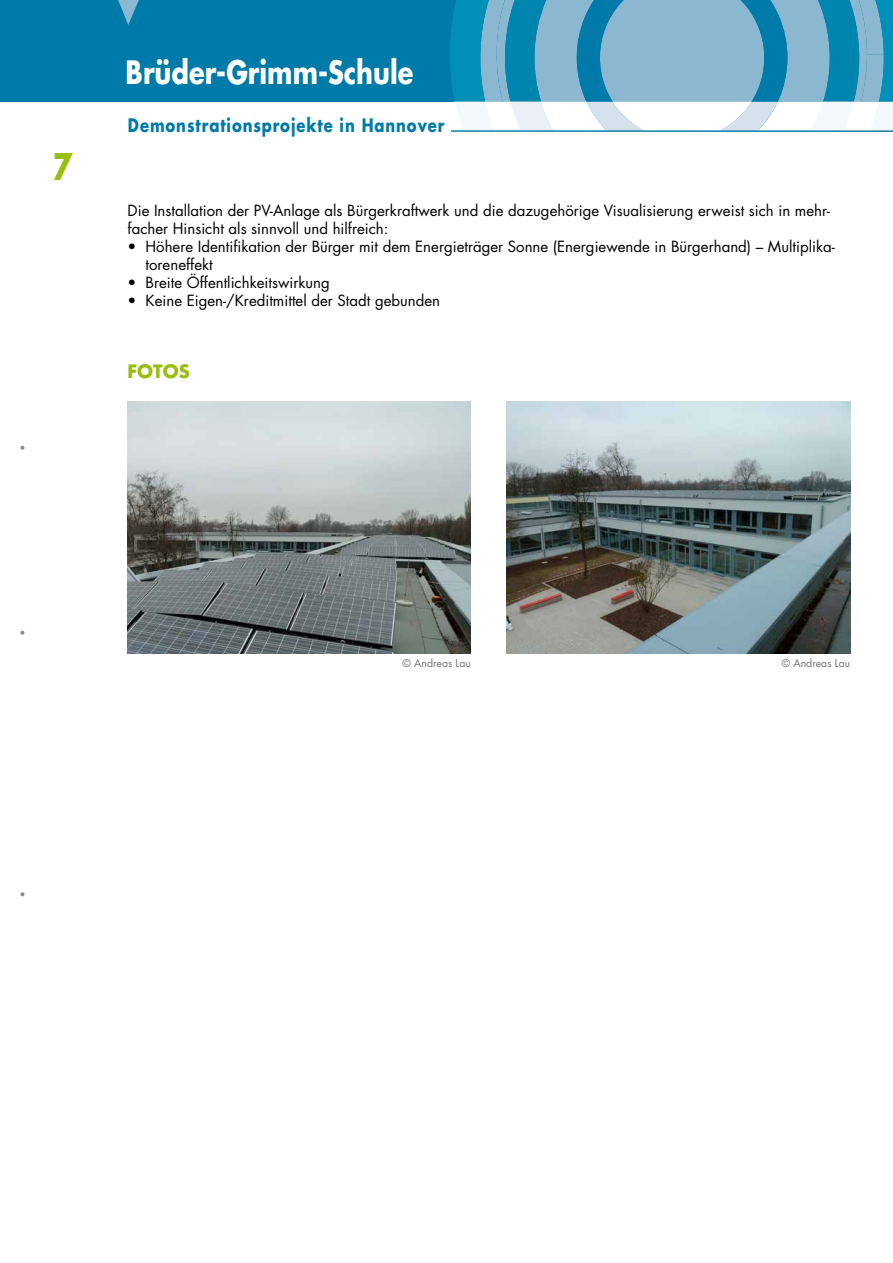
<style>
.page{position:relative;width:893px;height:1263px;background:#fff}
.page>*{position:absolute;margin:0;border:0;box-sizing:border-box;transform-origin:0 0}
.t1{font:700 35.85px "Futura";color:#97bf0d;scale:.82 1}
.t2{font:700 31.35px "Futura";color:#fff;scale:.82 1}
.t3{font:700 18.15px "Futura";letter-spacing:.06em;color:#007aa8;scale:.82 1}
.t4{font:700 18px "Futura";color:#97bf0d}
.t5{font:15px/18px "Futura";color:#000}
.t6{font:10.5px "Futura";color:#707172}
</style>
<div class="page">
<svg style="left:21px;top:446px;width:3px;height:4px"></svg>
<svg style="left:21px;top:631px;width:3px;height:4px"></svg>
<svg style="left:21px;top:892px;width:3px;height:4px"></svg>
<div style="left:0;top:0;width:893px;height:102px;background:#007aa8"></div>
<svg style="left:450px;top:0;width:443px;height:130px"></svg>
<hr style="left:451px;top:130px;width:442px;height:2px;background:#007aa8">
<svg style="left:118px;top:0;width:21px;height:25px"></svg>
<img style="left:128px;top:402px;width:343px;height:252px">
<img style="left:507px;top:402px;width:343px;height:252px">
<h1 class="t1" style="left:53px;top:143px;width:26px">7</h1>
<h2 class="t2" style="left:126px;top:52px;width:353px">Brüder-Grimm-Schule</h2>
<p class="t3" style="left:128px;top:113px;width:387px">Demonstrationsprojekte in Hannover</p>
<p class="t5" style="left:128px;top:202px;width:704px">Die Installation der PV-Anlage als Bürgerkraftwerk und die dazugehörige Visualisierung erweist sich in mehr&shy;facher Hinsicht als sinnvoll und hilfreich:</p>
<p class="t5" style="left:146px;top:238px;width:691px;text-indent:-18px">• Höhere Identifikation der Bürger mit dem Energieträger Sonne (Energiewende in Bürgerhand) – Multiplika&shy;toreneffekt</p>
<p class="t5" style="left:128px;top:274px;width:204px">• Breite Öffentlichkeitswirkung</p>
<p class="t5" style="left:128px;top:292px;width:314px">• Keine Eigen-/Kreditmittel der Stadt gebunden</p>
<p class="t4" style="left:128px;top:359px;width:64px">Fotos</p>
<p class="t6" style="left:402px;top:656px;width:70px">© Andreas Lau</p>
<p class="t6" style="left:782px;top:656px;width:70px">© Andreas Lau</p>
</div>
